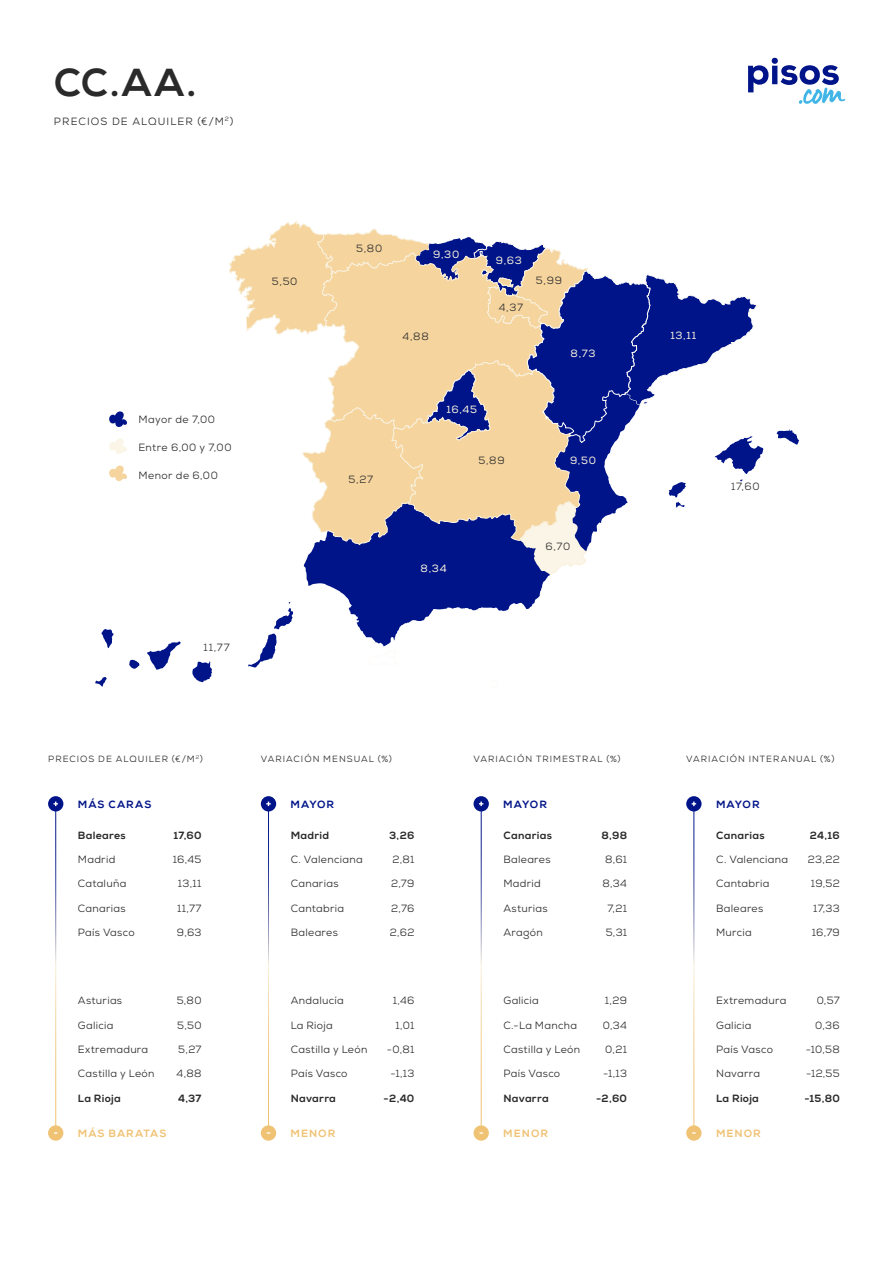
<style>
.page{position:relative;width:893px;height:1263px;background:#fff}
.page>*{position:absolute;margin:0;border:0;box-sizing:border-box;transform-origin:0 0}
.t1{font:800 39px "Nexa";color:#2a2a2a}
.t2{font:10.5px "Nexa";letter-spacing:.03em;color:#2a2a2a}
.t3{font:800 10.5px "Nexa";letter-spacing:.025em;color:#2a2a2a}
.t4{font:10.5px "Nexa";letter-spacing:.07em;color:#f9f1dc}
.t5{font:800 10.5px "Nexa";letter-spacing:.095em;color:#f0c274}
.t6{font:10.5px "Nexa";letter-spacing:.105em;color:#2a2a2a}
.t7{font:800 10.5px "Nexa";letter-spacing:.095em;color:#001489}
.t8{font:9px "Nexa";letter-spacing:.11em;color:#2a2a2a}
</style>
<div class="page">
<svg style="left:748px;top:57px;width:97px;height:47px"></svg>
<svg style="left:95px;top:220px;width:704px;height:466px"></svg>
<div style="left:388px;top:650px;width:8px;height:8px;border:1px solid #fefcf8;border-radius:50%"></div>
<div style="left:490px;top:680px;width:8px;height:8px;border:1px solid #fefcf8;border-radius:50%"></div>
<svg style="left:261px;top:796px;width:15px;height:15px"></svg>
<svg style="left:261px;top:1125px;width:15px;height:16px"></svg>
<svg style="left:474px;top:796px;width:15px;height:15px"></svg>
<svg style="left:474px;top:1125px;width:15px;height:16px"></svg>
<svg style="left:686px;top:796px;width:15px;height:15px"></svg>
<svg style="left:686px;top:1125px;width:15px;height:16px"></svg>
<svg style="left:48px;top:796px;width:15px;height:15px"></svg>
<svg style="left:48px;top:1125px;width:15px;height:16px"></svg>
<p class="t1" style="left:54px;top:59px;width:144px">CC.AA.</p>
<p class="t6" style="left:54px;top:115px;width:181px">PRECIOS DE ALQUILER (€/M<sup>2</sup>)</p>
<p class="t2" style="left:272px;top:275px;width:27px">5,50</p>
<p class="t2" style="left:138px;top:413px;width:78px">Mayor de 7,00</p>
<p class="t2" style="left:138px;top:441px;width:95px">Entre 6,00 y 7,00</p>
<p class="t2" style="left:138px;top:469px;width:81px">Menor de 6,00</p>
<p class="t2" style="left:204px;top:641px;width:28px">11,77</p>
<p class="t2" style="left:356px;top:242px;width:28px">5,80</p>
<p class="t2" style="left:348px;top:472px;width:26px">5,27</p>
<p class="t4" style="left:433px;top:248px;width:28px">9,30</p>
<p class="t2" style="left:403px;top:329px;width:28px">4,88</p>
<p class="t4" style="left:446px;top:403px;width:32px">16,45</p>
<p class="t4" style="left:496px;top:254px;width:28px">9,63</p>
<p class="t2" style="left:499px;top:301px;width:26px">4,37</p>
<p class="t2" style="left:536px;top:274px;width:28px">5,99</p>
<p class="t4" style="left:571px;top:347px;width:26px">8,73</p>
<p class="t2" style="left:478px;top:454px;width:28px">5,89</p>
<p class="t4" style="left:570px;top:454px;width:27px">9,50</p>
<p class="t4" style="left:421px;top:562px;width:28px">8,34</p>
<p class="t2" style="left:546px;top:539px;width:26px">6,70</p>
<p class="t8" style="left:48px;top:753px;width:156px">PRECIOS DE ALQUILER (€/M<sup>2</sup>)</p>
<p class="t7" style="left:78px;top:798px;width:75px">MÁS CARAS</p>
<p class="t3" style="left:78px;top:829px;width:49px">Baleares</p>
<p class="t2" style="left:78px;top:853px;width:39px">Madrid</p>
<p class="t2" style="left:78px;top:877px;width:50px">Cataluña</p>
<p class="t2" style="left:78px;top:901px;width:49px">Canarias</p>
<p class="t2" style="left:78px;top:926px;width:58px">País Vasco</p>
<p class="t3" style="left:173px;top:829px;width:30px">17,60</p>
<p class="t2" style="left:173px;top:853px;width:30px">16,45</p>
<p class="t2" style="left:178px;top:877px;width:25px">13,11</p>
<p class="t2" style="left:177px;top:901px;width:26px">11,77</p>
<p class="t2" style="left:177px;top:926px;width:26px">9,63</p>
<p class="t2" style="left:78px;top:994px;width:46px">Asturias</p>
<p class="t2" style="left:78px;top:1018px;width:37px">Galicia</p>
<p class="t2" style="left:78px;top:1042px;width:72px">Extremadura</p>
<p class="t2" style="left:78px;top:1067px;width:78px">Castilla y León</p>
<p class="t3" style="left:78px;top:1091px;width:44px">La Rioja</p>
<p class="t2" style="left:177px;top:994px;width:26px">5,80</p>
<p class="t2" style="left:177px;top:1018px;width:26px">5,50</p>
<p class="t2" style="left:178px;top:1042px;width:25px">5,27</p>
<p class="t2" style="left:177px;top:1067px;width:26px">4,88</p>
<p class="t3" style="left:178px;top:1091px;width:25px">4,37</p>
<p class="t5" style="left:78px;top:1127px;width:90px">MÁS BARATAS</p>
<p class="t8" style="left:261px;top:753px;width:133px">VARIACIÓN MENSUAL (%)</p>
<p class="t7" style="left:291px;top:798px;width:45px">MAYOR</p>
<p class="t3" style="left:291px;top:829px;width:40px">Madrid</p>
<p class="t2" style="left:291px;top:853px;width:74px">C. Valenciana</p>
<p class="t2" style="left:291px;top:877px;width:49px">Canarias</p>
<p class="t2" style="left:291px;top:901px;width:55px">Cantabria</p>
<p class="t2" style="left:291px;top:926px;width:49px">Baleares</p>
<p class="t3" style="left:389px;top:829px;width:27px">3,26</p>
<p class="t2" style="left:393px;top:853px;width:23px">2,81</p>
<p class="t2" style="left:391px;top:877px;width:25px">2,79</p>
<p class="t2" style="left:391px;top:901px;width:25px">2,76</p>
<p class="t2" style="left:390px;top:926px;width:26px">2,62</p>
<p class="t2" style="left:291px;top:994px;width:55px">Andalucía</p>
<p class="t2" style="left:291px;top:1018px;width:44px">La Rioja</p>
<p class="t2" style="left:291px;top:1042px;width:78px">Castilla y León</p>
<p class="t2" style="left:291px;top:1067px;width:58px">País Vasco</p>
<p class="t3" style="left:291px;top:1091px;width:47px">Navarra</p>
<p class="t5" style="left:291px;top:1127px;width:46px">MENOR</p>
<p class="t2" style="left:393px;top:994px;width:23px">1,46</p>
<p class="t2" style="left:396px;top:1018px;width:20px">1,01</p>
<p class="t2" style="left:387px;top:1042px;width:29px">-0,81</p>
<p class="t2" style="left:390px;top:1067px;width:25px">-1,13</p>
<p class="t3" style="left:384px;top:1091px;width:32px">-2,40</p>
<p class="t8" style="left:474px;top:753px;width:149px">VARIACIÓN TRIMESTRAL (%)</p>
<p class="t7" style="left:503px;top:798px;width:45px">MAYOR</p>
<p class="t3" style="left:503px;top:829px;width:50px">Canarias</p>
<p class="t2" style="left:503px;top:853px;width:49px">Baleares</p>
<p class="t2" style="left:503px;top:877px;width:39px">Madrid</p>
<p class="t2" style="left:503px;top:901px;width:46px">Asturias</p>
<p class="t2" style="left:503px;top:926px;width:41px">Aragón</p>
<p class="t3" style="left:601px;top:829px;width:27px">8,98</p>
<p class="t2" style="left:605px;top:853px;width:23px">8,61</p>
<p class="t2" style="left:602px;top:877px;width:26px">8,34</p>
<p class="t2" style="left:607px;top:901px;width:21px">7,21</p>
<p class="t2" style="left:606px;top:926px;width:23px">5,31</p>
<p class="t2" style="left:503px;top:994px;width:37px">Galicia</p>
<p class="t2" style="left:503px;top:1018px;width:75px">C.-La Mancha</p>
<p class="t2" style="left:503px;top:1042px;width:78px">Castilla y León</p>
<p class="t2" style="left:503px;top:1067px;width:58px">País Vasco</p>
<p class="t3" style="left:503px;top:1091px;width:47px">Navarra</p>
<p class="t5" style="left:503px;top:1127px;width:46px">MENOR</p>
<p class="t2" style="left:605px;top:994px;width:24px">1,29</p>
<p class="t2" style="left:603px;top:1018px;width:26px">0,34</p>
<p class="t2" style="left:605px;top:1042px;width:23px">0,21</p>
<p class="t2" style="left:603px;top:1067px;width:25px">-1,13</p>
<p class="t3" style="left:596px;top:1091px;width:32px">-2,60</p>
<p class="t4" style="left:670px;top:329px;width:27px">13,11</p>
<p class="t2" style="left:731px;top:480px;width:30px">17,60</p>
<p class="t8" style="left:686px;top:753px;width:150px">VARIACIÓN INTERANUAL (%)</p>
<p class="t7" style="left:716px;top:798px;width:45px">MAYOR</p>
<p class="t3" style="left:716px;top:829px;width:50px">Canarias</p>
<p class="t2" style="left:716px;top:853px;width:74px">C. Valenciana</p>
<p class="t2" style="left:716px;top:877px;width:55px">Cantabria</p>
<p class="t2" style="left:716px;top:901px;width:49px">Baleares</p>
<p class="t2" style="left:716px;top:926px;width:37px">Murcia</p>
<p class="t3" style="left:810px;top:829px;width:32px">24,16</p>
<p class="t2" style="left:808px;top:853px;width:33px">23,22</p>
<p class="t2" style="left:811px;top:877px;width:30px">19,52</p>
<p class="t2" style="left:813px;top:901px;width:28px">17,33</p>
<p class="t2" style="left:812px;top:926px;width:29px">16,79</p>
<p class="t2" style="left:716px;top:994px;width:72px">Extremadura</p>
<p class="t2" style="left:716px;top:1018px;width:37px">Galicia</p>
<p class="t2" style="left:716px;top:1042px;width:58px">País Vasco</p>
<p class="t2" style="left:716px;top:1067px;width:46px">Navarra</p>
<p class="t3" style="left:716px;top:1091px;width:44px">La Rioja</p>
<p class="t5" style="left:716px;top:1127px;width:46px">MENOR</p>
<p class="t2" style="left:817px;top:994px;width:25px">0,57</p>
<p class="t2" style="left:815px;top:1018px;width:26px">0,36</p>
<p class="t2" style="left:806px;top:1042px;width:35px">-10,58</p>
<p class="t2" style="left:806px;top:1067px;width:35px">-12,55</p>
<p class="t3" style="left:804px;top:1091px;width:37px">-15,80</p>
</div>
